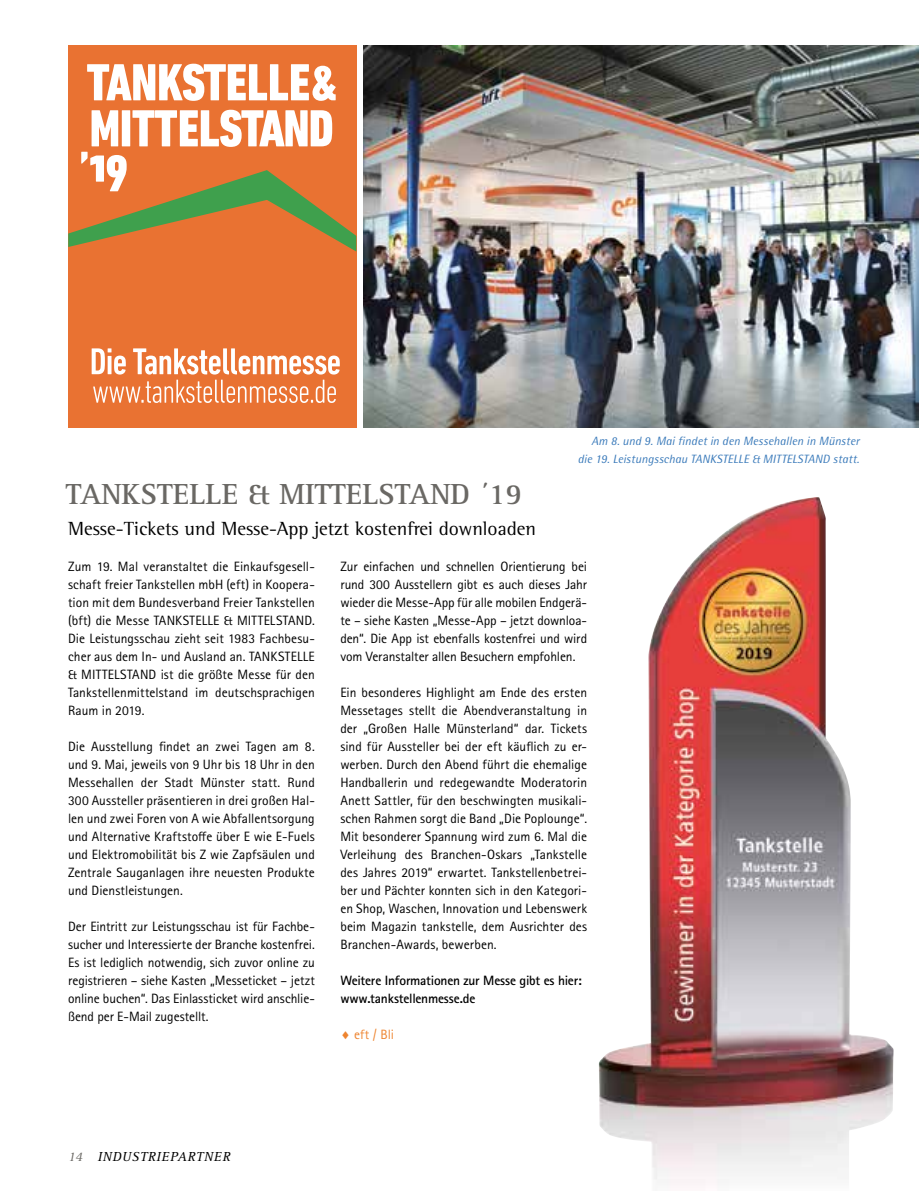
<style>
.page{position:relative;width:919px;height:1191px;background:#fff}
.page>*{position:absolute;margin:0;border:0;box-sizing:border-box;transform-origin:0 0}
.t1{font:700 30px "Rotis Serif Pro";color:#6a6864}
.t2{font:19.5px "Rotis Semi Serif Pro";color:#000}
.t3{font:13.5px/18px "Rotis Sans Serif Pro";color:#000;text-align:justify}
.t4{font:700 13.5px/18px "Rotis Sans Serif Pro";letter-spacing:-.015em;color:#000}
.t5{font:italic 13.5px "Rotis Serif Pro";letter-spacing:.05em;color:#000}
.t6{font:13.5px "Rotis Sans Serif Pro";letter-spacing:.005em;color:#ee842f}
.t7{font:italic 12px/18px "Rotis Semi Sans Pro";letter-spacing:.005em;color:#3a7aba;text-align:right}
.s1{color:#6a6864}
</style>
<div class="page">
<img style="left:364px;top:45px;width:554px;height:383px">
<hr style="left:918px;top:43px;width:1px;height:385px;background:#f4f4f4">
<hr style="left:918px;top:428px;width:1px;height:431px;background:#f8f8f8">
<div style="left:68px;top:45px;width:288px;height:383px;background:#e97232"></div>
<svg style="left:93px;top:380px;width:243px;height:23px"></svg>
<svg style="left:92px;top:348px;width:248px;height:26px"></svg>
<svg style="left:87px;top:64px;width:249px;height:37px"></svg>
<svg style="left:68px;top:110px;width:288px;height:141px"></svg>
<img style="left:598px;top:497px;width:295px;height:688px">
<p class="t7" style="left:577px;top:432px;width:283px">Am 8. und 9. Mai findet in den Messehallen in Münster die 19. Leistungsschau TANKSTELLE &amp; MITTELSTAND statt.</p>
<h1 class="t1" style="left:66px;top:475px;width:458px">TANKSTELLE &amp; MITTELSTAND ´19</h1>
<h2 class="t2" style="left:68px;top:517px;width:469px">Messe-Tickets und Messe-App jetzt kostenfrei downloaden</h2>
<p class="t3" style="left:68px;top:558px;width:248px">Zum 19. Mal veranstaltet die Einkaufsgesell&shy;schaft freier Tankstellen mbH (eft) in Koopera&shy;tion mit dem Bundesverband Freier Tankstellen (bft) die Messe TANKSTELLE &amp; MITTELSTAND.<br>Die Leistungsschau zieht seit 1983 Fachbesu&shy;cher aus dem In- und Ausland an. TANKSTELLE &amp; MITTELSTAND ist die größte Messe für den Tankstellenmittelstand im deutschsprachigen Raum in 2019.</p>
<p class="t3" style="left:68px;top:738px;width:248px">Die Ausstellung findet an zwei Tagen am 8. und 9. Mai, jeweils von 9 Uhr bis 18 Uhr in den Messehallen der Stadt Münster statt. Rund 300 Aussteller präsentieren in drei großen Hal&shy;len und zwei Foren von A wie Abfallentsorgung und Alternative Kraftstoffe über E wie E-Fuels und Elektromobilität bis Z wie Zapfsäulen und Zentrale Sauganlagen ihre neuesten Produkte und Dienstleistungen.</p>
<p class="t3" style="left:68px;top:918px;width:248px">Der Eintritt zur Leistungsschau ist für Fachbe&shy;sucher und Interessierte der Branche kostenfrei.<br>Es ist lediglich notwendig, sich zuvor online zu registrieren – siehe Kasten „Messeticket – jetzt online buchen“. Das Einlassticket wird anschlie&shy;ßend per E-Mail zugestellt.</p>
<p class="t3" style="left:340px;top:558px;width:248px">Zur einfachen und schnellen Orientierung bei rund 300 Ausstellern gibt es auch dieses Jahr wieder die Messe-App für alle mobilen Endgerä&shy;te – siehe Kasten „Messe-App – jetzt downloa&shy;den“. Die App ist ebenfalls kostenfrei und wird vom Veranstalter allen Besuchern empfohlen.</p>
<p class="t3" style="left:340px;top:683px;width:248px">Ein besonderes Highlight am Ende des ersten Messetages stellt die Abendveranstaltung in der „Großen Halle Münsterland“ dar. Tickets sind für Aussteller bei der eft käuflich zu er&shy;werben. Durch den Abend führt die ehemalige Handballerin und redegewandte Moderatorin Anett Sattler, für den beschwingten musikali&shy;schen Rahmen sorgt die Band „Die Poplounge“.<br>Mit besonderer Spannung wird zum 6. Mal die Verleihung des Branchen-Oskars „Tankstelle des Jahres 2019“ erwartet. Tankstellenbetrei&shy;ber und Pächter konnten sich in den Kategori&shy;en Shop, Waschen, Innovation und Lebenswerk beim Magazin tankstelle, dem Ausrichter des Branchen-Awards, bewerben.</p>
<p class="t4" style="left:340px;top:971px;width:243px">Weitere Informationen zur Messe gibt es hier: www.tankstellenmesse.de</p>
<p class="t6" style="left:340px;top:1026px;width:55px">♦ eft / Bli</p>
<p class="t5" style="left:68px;top:1148px;width:164px"><span class="s1">14</span> INDUSTRIEPARTNER</p>
</div>
